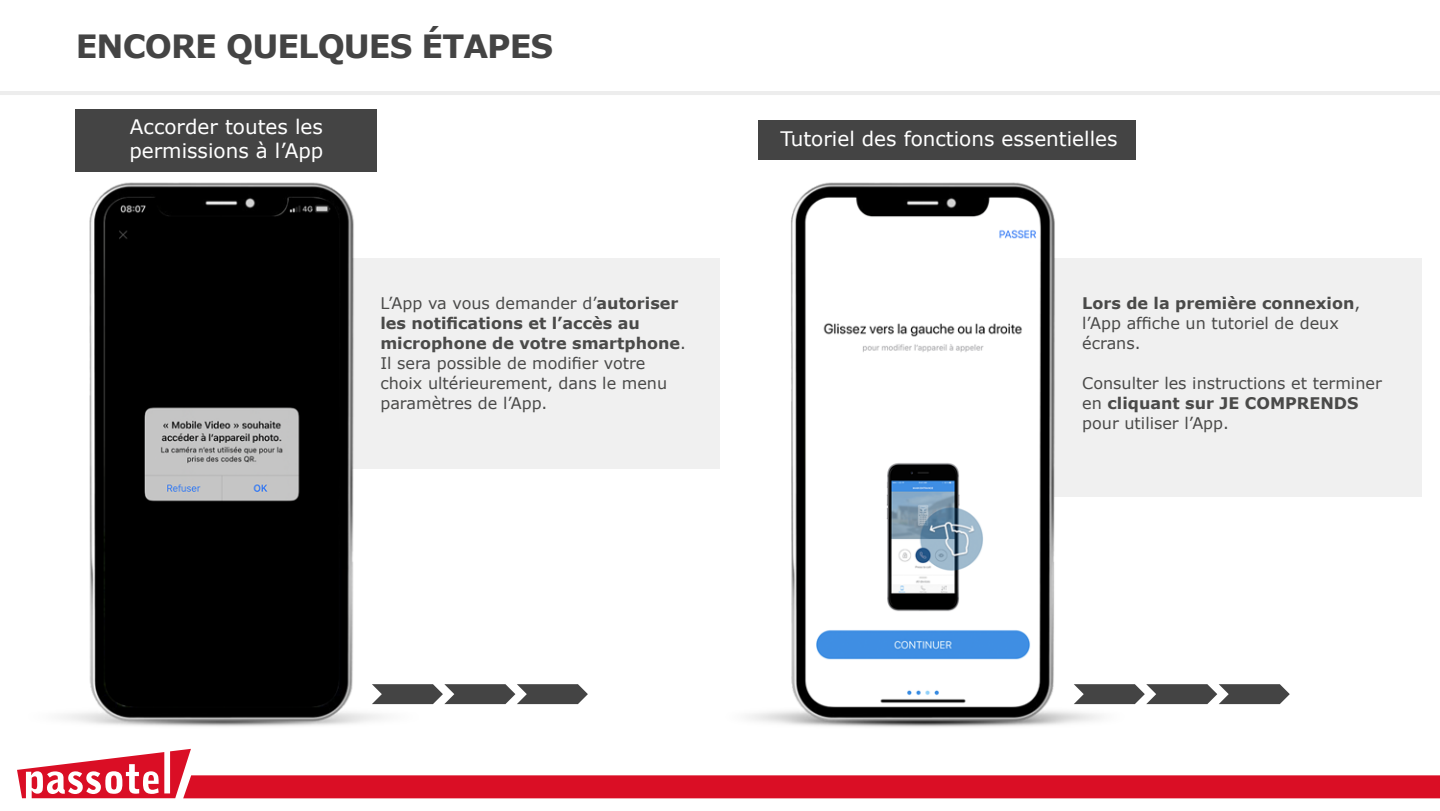
<style>
.page{position:relative;width:1440px;height:811px;background:#fff}
.page>*{position:absolute;margin:0;border:0;box-sizing:border-box;transform-origin:0 0}
.t1{font:700 32px "Verdana";letter-spacing:-.03em;color:#444}
.t2{font:20px/24px "Verdana";color:#fff}
.t3{font:16px/20px "Verdana";color:#4a4a49}
.s1{font-weight:700}
</style>
<div class="page">
<img style="left:63px;top:109px;width:1359px;height:640px">
<svg style="left:17px;top:749px;width:1423px;height:49px"></svg>
<hr style="left:0;top:91px;width:1440px;height:4px;background:#ededed">
<div style="left:76px;top:109px;width:301px;height:62px;background:#444"></div>
<div style="left:758px;top:120px;width:378px;height:40px;background:#444"></div>
<div style="left:352px;top:258px;width:368px;height:211px;background:#f0f0f0"></div>
<div style="left:1054px;top:258px;width:368px;height:238px;background:#f0f0f0"></div>
<svg style="left:372px;top:684px;width:216px;height:20px;background:#616161"></svg>
<svg style="left:1074px;top:684px;width:216px;height:20px;background:#616161"></svg>
<h1 class="t1" style="left:76px;top:25px;width:479px">ENCORE QUELQUES ÉTAPES</h1>
<p class="t2" style="left:129px;top:115px;width:195px">Accorder toutes les permissions à l’App</p>
<p class="t2" style="left:780px;top:127px;width:339px">Tutoriel des fonctions essentielles</p>
<p class="t3" style="left:380px;top:294px;width:307px">L’App va vous demander d’<span class="s1">autoriser les notifications et l’accès au microphone de votre smartphone</span>.<br>Il sera possible de modifier votre choix ultérieurement, dans le menu paramètres de l’App.</p>
<p class="t3" style="left:1082px;top:294px;width:280px"><span class="s1">Lors de la première connexion</span>, l’App affiche un tutoriel de deux écrans.</p>
<p class="t3" style="left:1082px;top:374px;width:301px">Consulter les instructions et terminer en <span class="s1">cliquant sur JE COMPRENDS </span>pour utiliser l’App.</p>
</div>
